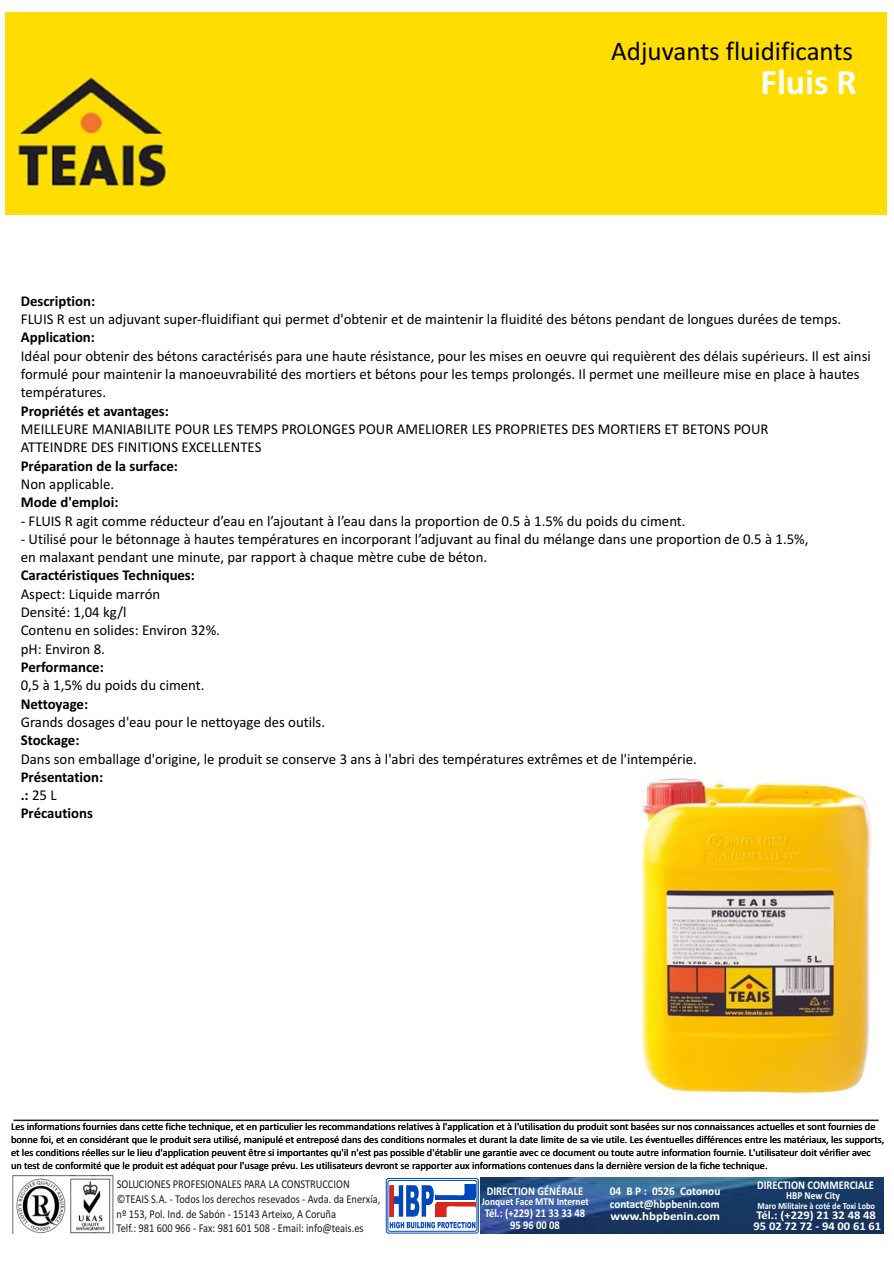
<style>
.page{position:relative;width:894px;height:1263px;background:#fff}
.page>*{position:absolute;margin:0;border:0;box-sizing:border-box;transform-origin:0 0}
.t1{font:900 43.8px "Arial";color:#d9261c;scale:.47 1}
.t2{font:700 36px "Calibri";color:#fff}
.t3{font:27px "Calibri";color:#000}
.t4{font:15px/18.3px "Calibri";color:#000}
.t5{font:700 15px/18.3px "Calibri";color:#000}
.t6{font:12px/14.7px "Calibri";color:#1f1a17;scale:.87 1}
.t7{font:700 11.85px "Calibri";color:#fff;scale:.89 1}
.t8{font:700 11.85px/12.5px "Calibri";color:#fff;scale:.96 1}
.t9{font:700 11.85px "Calibri";color:#fff;scale:1.06 1}
.t10{font:700 11.85px "Calibri";color:#fff;scale:1.09 1}
.t11{font:700 10.65px "Calibri";color:#fff;scale:.89 1}
.t12{font:10.5px/12.8px "Calibri";color:#000}
.t13{font:700 9.3px "Calibri";color:#fff;scale:.89 1}
.s1{font-weight:400}
</style>
<div class="page">
<div style="left:6px;top:13px;width:881px;height:201px;background:#fd0"></div>
<img style="left:17px;top:74px;width:152px;height:130px">
<img style="left:640px;top:778px;width:232px;height:316px">
<svg style="left:386px;top:1178px;width:93px;height:55px"></svg>
<div style="left:388px;top:1180px;width:89px;height:52px;background:#fff;border:1px solid #0047ba;border-radius:2px"></div>
<svg style="left:388px;top:1221px;width:88px;height:7px"></svg>
<svg style="left:436px;top:1195px;width:28px;height:4px"></svg>
<svg style="left:464px;top:1185px;width:12px;height:14px"></svg>
<div style="left:437px;top:1202px;width:39px;height:5px;background:#da251d"></div>
<svg style="left:436px;top:1202px;width:11px;height:15px"></svg>
<hr style="left:449px;top:1207px;width:27px;height:2px;background:#fff">
<svg style="left:388px;top:1185px;width:46px;height:33px"></svg>
<img style="left:13px;top:1175px;width:100px;height:59px">
<img style="left:480px;top:1178px;width:403px;height:55px">
<svg style="left:13px;top:1119px;width:866px;height:3px;background:#8e8c8a"></svg>
<h3 class="t3" style="left:611px;top:40px;width:243px">Adjuvants fluidificants</h3>
<h2 class="t2" style="left:761px;top:67px;width:98px">Fluis R</h2>
<p class="t5" style="left:21px;top:293px;width:76px">Description:</p>
<p class="t4" style="left:21px;top:311px;width:822px">FLUIS R est un adjuvant super-fluidifiant qui permet d'obtenir et de maintenir la fluidité des bétons pendant de longues durées de temps.</p>
<p class="t5" style="left:21px;top:330px;width:76px">Application:</p>
<p class="t4" style="left:21px;top:348px;width:852px">Idéal pour obtenir des bétons caractérisés para une haute résistance, pour les mises en oeuvre qui requièrent des délais supérieurs. Il est ainsi formulé pour maintenir la manoeuvrabilité des mortiers et bétons pour les temps prolongés. Il permet une meilleure mise en place à hautes températures.</p>
<p class="t5" style="left:21px;top:403px;width:149px">Propriétés et avantages:</p>
<p class="t4" style="left:21px;top:421px;width:749px">MEILLEURE MANIABILITE POUR LES TEMPS PROLONGES POUR AMELIORER LES PROPRIETES DES MORTIERS ET BETONS POUR<br>ATTEINDRE DES FINITIONS EXCELLENTES</p>
<p class="t5" style="left:21px;top:458px;width:159px">Préparation de la surface:</p>
<p class="t4" style="left:21px;top:476px;width:95px">Non applicable.</p>
<p class="t5" style="left:21px;top:494px;width:99px">Mode d'emploi:</p>
<p class="t4" style="left:21px;top:513px;width:666px">- FLUIS R agit comme réducteur d’eau en l’ajoutant à l’eau dans la proportion de 0.5 à 1.5% du poids du ciment.</p>
<p class="t4" style="left:21px;top:531px;width:789px">- Utilisé pour le bétonnage à hautes températures en incorporant l’adjuvant au final du mélange dans une proportion de 0.5 à 1.5%, en malaxant pendant une minute, par rapport à chaque mètre cube de béton.</p>
<p class="t5" style="left:21px;top:568px;width:176px">Caractéristiques Techniques:</p>
<p class="t4" style="left:21px;top:586px;width:201px">Aspect: Liquide marrón<br>Densité: 1,04 kg/l<br>Contenu en solides: Environ 32%. pH: Environ 8.</p>
<p class="t5" style="left:21px;top:659px;width:85px">Performance:</p>
<p class="t4" style="left:21px;top:677px;width:185px">0,5 à 1,5% du poids du ciment.</p>
<p class="t5" style="left:21px;top:696px;width:69px">Nettoyage:</p>
<p class="t4" style="left:21px;top:714px;width:306px">Grands dosages d'eau pour le nettoyage des outils.</p>
<p class="t5" style="left:21px;top:732px;width:60px">Stockage:</p>
<p class="t4" style="left:21px;top:751px;width:678px">Dans son emballage d'origine, le produit se conserve 3 ans à l'abri des températures extrêmes et de l'intempérie.</p>
<p class="t5" style="left:21px;top:769px;width:84px">Présentation: .: <span class="s1">25 L<br></span>Précautions</p>
<p class="t12" style="left:11px;top:1121px;width:875px">Les informations fournies dans cette fiche technique, et en particulier les recommandations relatives à l'application et à l'utilisation du produit sont basées sur nos connaissances actuelles et sont fournies de bonne foi, et en considérant que le produit sera utilisé, manipulé et entreposé dans des conditions normales et durant la date limite de sa vie utile. Les éventuelles différences entre les matériaux, les supports, et les conditions réelles sur le lieu d'application peuvent être si importantes qu'il n'est pas possible d'établir une garantie avec ce document ou toute autre information fournie. L'utilisateur doit vérifier avec<br>un test de conformité que le produit est adéquat pour l'usage prévu. Les utilisateurs devront se rapporter aux informations contenues dans la dernière version de la fiche technique.</p>
<p class="t6" style="left:117px;top:1178px;width:305px">SOLUCIONES PROFESIONALES PARA LA CONSTRUCCION ©TEAIS S.A. - Todos los derechos resevados - Avda. da Enerxía, nº 153, Pol. Ind. de Sabón - 15143 Arteixo, A Coruña<br>Telf.: 981 600 966 - Fax: 981 601 508 - Email: info@teais.es</p>
<p class="t8" style="left:610px;top:1186px;width:117px">04 B P : 0526 Cotonou contact@hbpbenin.com</p>
<p class="t7" style="left:487px;top:1186px;width:110px">DIRECTION GÉNÉRALE</p>
<h1 class="t1" style="left:388px;top:1185px;width:19px">I</h1>
<p class="t11" style="left:482px;top:1197px;width:122px">Jonquet Face MTN Internet</p>
<p class="t7" style="left:485px;top:1208px;width:115px">Tél.: (+229) 21 33 33 48</p>
<p class="t10" style="left:611px;top:1211px;width:102px">www.hbpbenin.com</p>
<p class="t7" style="left:510px;top:1220px;width:58px">95 96 00 08</p>
<p class="t7" style="left:757px;top:1181px;width:133px">DIRECTION COMMERCIALE</p>
<p class="t11" style="left:786px;top:1191px;width:62px">HBP New City</p>
<p class="t13" style="left:757px;top:1202px;width:134px">Maro Militaire à coté de Toxi Lobo</p>
<p class="t9" style="left:756px;top:1210px;width:114px">Tél.: (+229) 21 32 48 48</p>
<p class="t9" style="left:754px;top:1221px;width:122px">95 02 72 72 - 94 00 61 61</p>
</div>
